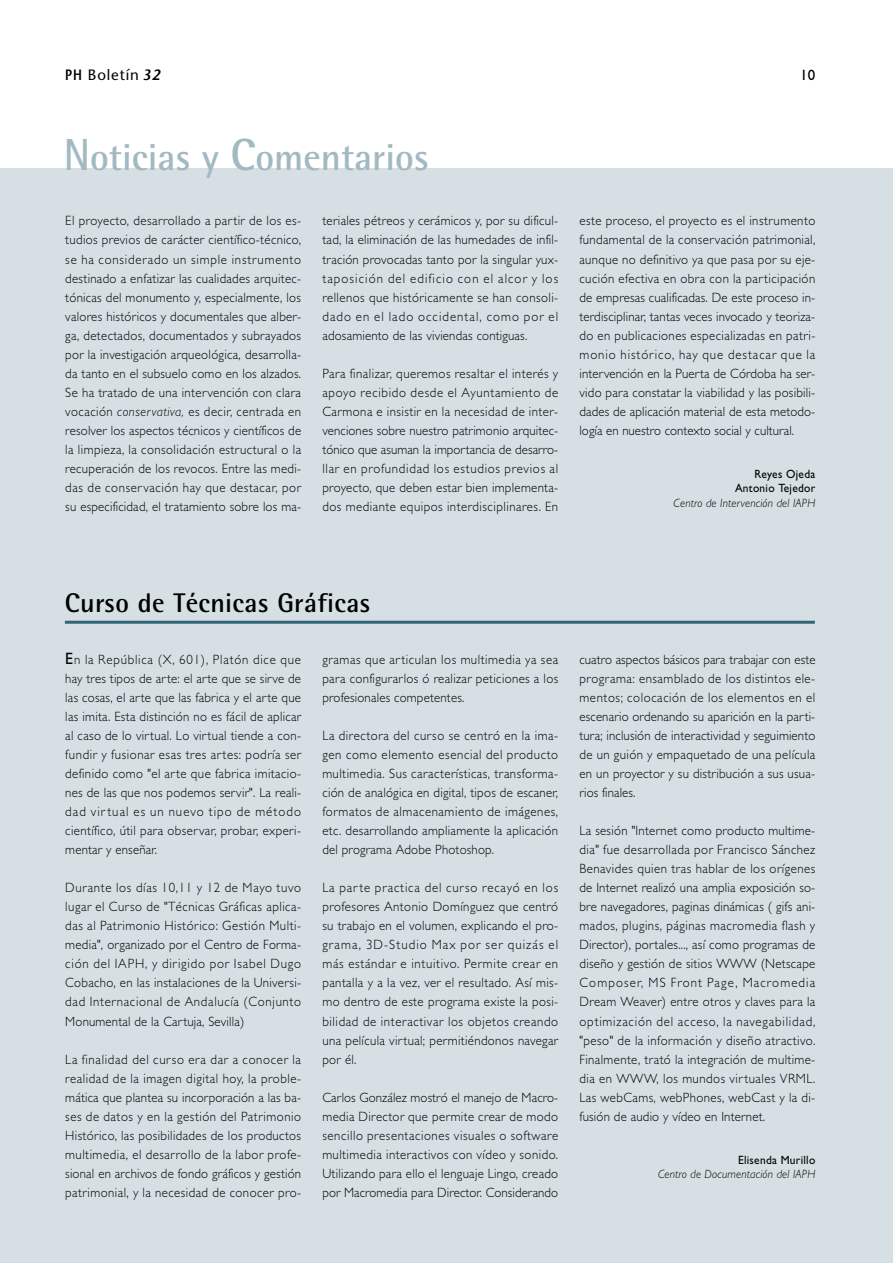
<style>
.page{position:relative;width:893px;height:1263px;background:#fff}
.page>*{position:absolute;margin:0;border:0;box-sizing:border-box;transform-origin:0 0}
.t1{font:700 37.5px "Rotis Semi Sans";color:#a3b9c2}
.t2{font:700 27px "Rotis Semi Sans";letter-spacing:.01em;color:#000}
.t3{font:15px "Stone Sans";letter-spacing:.055em;color:#000}
.t4{font:15px "Gill Sans";color:#000}
.t5{font:300 13.5px/19px "Gill Sans";letter-spacing:.02em;color:#000;text-align:justify;scale:.95 1}
.t6{font:italic 300 12px "Gill Sans";letter-spacing:.015em;color:#000;scale:.95 1}
.t7{font:12px/14.4px "Gill Sans";letter-spacing:.025em;color:#000;text-align:right;scale:.95 1}
.s1{font-weight:600}
.s2{font-weight:600;font-style:italic}
.s3{font-size:45px}
.s4{font-style:italic}
.s5{font-weight:400;font-size:16.5px}
</style>
<div class="page">
<div style="left:0;top:168px;width:892px;height:1095px;background:#d6e0e4"></div>
<hr style="left:65px;top:621px;width:749px;height:3px;background:#326378">
<p class="t3" style="left:65px;top:69px;width:97px"><span class="s1">PH</span> Boletín <span class="s2">32</span></p>
<p class="t4" style="left:800px;top:69px;width:16px">10</p>
<h1 class="t1" style="left:64px;top:143px;width:367px"><span class="s3">N</span>oticias y <span class="s3">C</span>omentarios</h1>
<p class="t5" style="left:65px;top:213px;width:250px">El proyecto, desarrollado a partir de los es&shy;tudios previos de carácter científico-técnico, se ha considerado un simple instrumento destinado a enfatizar las cualidades arquitec&shy;tónicas del monumento y, especialmente, los valores históricos y documentales que alber&shy;ga, detectados, documentados y subrayados por la investigación arqueológica, desarrolla&shy;da tanto en el subsuelo como en los alzados.<br>Se ha tratado de una intervención con clara vocación <span class="s4">conservativa,</span> es decir, centrada en resolver los aspectos técnicos y científicos de la limpieza, la consolidación estructural o la recuperación de los revocos. Entre las medi&shy;das de conservación hay que destacar, por su especificidad, el tratamiento sobre los ma-</p>
<p class="t5" style="left:322px;top:213px;width:250px">teriales pétreos y cerámicos y, por su dificul&shy;tad, la eliminación de las humedades de infil&shy;tración provocadas tanto por la singular yux&shy;taposición del edificio con el alcor y los rellenos que históricamente se han consoli&shy;dado en el lado occidental, como por el adosamiento de las viviendas contiguas.</p>
<p class="t5" style="left:322px;top:365px;width:250px">Para finalizar, queremos resaltar el interés y apoyo recibido desde el Ayuntamiento de Carmona e insistir en la necesidad de inter&shy;venciones sobre nuestro patrimonio arquitec&shy;tónico que asuman la importancia de desarro&shy;llar en profundidad los estudios previos al proyecto, que deben estar bien implementa&shy;dos mediante equipos interdisciplinares. En</p>
<p class="t5" style="left:579px;top:213px;width:250px">este proceso, el proyecto es el instrumento fundamental de la conservación patrimonial, aunque no definitivo ya que pasa por su eje&shy;cución efectiva en obra con la participación de empresas cualificadas. De este proceso in&shy;terdisciplinar, tantas veces invocado y teoriza&shy;do en publicaciones especializadas en patri&shy;monio histórico, hay que destacar que la intervención en la Puerta de Córdoba ha ser&shy;vido para constatar la viabilidad y las posibili&shy;dades de aplicación material de esta metodo&shy;logía en nuestro contexto social y cultural.</p>
<p class="t7" style="left:735px;top:468px;width:86px">Reyes Ojeda<br>Antonio Tejedor</p>
<p class="t6" style="left:673px;top:498px;width:151px">Centro de Intervención del IAPH</p>
<h2 class="t2" style="left:65px;top:593px;width:307px">Curso de Técnicas Gráficas</h2>
<p class="t5" style="left:65px;top:651px;width:250px"><span class="s5">E</span>n la República (X, 601), Platón dice que hay tres tipos de arte: el arte que se sirve de las cosas, el arte que las fabrica y el arte que las imita. Esta distinción no es fácil de aplicar al caso de lo virtual. Lo virtual tiende a con&shy;fundir y fusionar esas tres artes: podría ser definido como "el arte que fabrica imitacio&shy;nes de las que nos podemos servir". La reali&shy;dad virtual es un nuevo tipo de método científico, útil para observar, probar, experi&shy;mentar y enseñar.</p>
<p class="t5" style="left:65px;top:880px;width:250px">Durante los días 10,11 y 12 de Mayo tuvo lugar el Curso de "Técnicas Gráficas aplica&shy;das al Patrimonio Histórico: Gestión Multi&shy;media", organizado por el Centro de Forma&shy;ción del IAPH, y dirigido por Isabel Dugo Cobacho, en las instalaciones de la Universi&shy;dad Internacional de Andalucía (Conjunto Monumental de la Cartuja, Sevilla)</p>
<p class="t5" style="left:65px;top:1051px;width:250px">La finalidad del curso era dar a conocer la realidad de la imagen digital hoy, la proble&shy;mática que plantea su incorporación a las ba&shy;ses de datos y en la gestión del Patrimonio Histórico, las posibilidades de los productos multimedia, el desarrollo de la labor profe&shy;sional en archivos de fondo gráficos y gestión patrimonial, y la necesidad de conocer pro-</p>
<p class="t5" style="left:322px;top:651px;width:250px">gramas que articulan los multimedia ya sea para configurarlos ó realizar peticiones a los profesionales competentes.</p>
<p class="t5" style="left:322px;top:727px;width:250px">La directora del curso se centró en la ima&shy;gen como elemento esencial del producto multimedia. Sus características, transforma&shy;ción de analógica en digital, tipos de escaner, formatos de almacenamiento de imágenes, etc. desarrollando ampliamente la aplicación del programa Adobe Photoshop.</p>
<p class="t5" style="left:322px;top:880px;width:250px">La parte practica del curso recayó en los profesores Antonio Domínguez que centró su trabajo en el volumen, explicando el pro&shy;grama, 3D-Studio Max por ser quizás el más estándar e intuitivo. Permite crear en pantalla y a la vez, ver el resultado. Así mis&shy;mo dentro de este programa existe la posi&shy;bilidad de interactivar los objetos creando una película virtual; permitiéndonos navegar por él.</p>
<p class="t5" style="left:322px;top:1089px;width:250px">Carlos González mostró el manejo de Macro&shy;media Director que permite crear de modo sencillo presentaciones visuales o software multimedia interactivos con vídeo y sonido.<br>Utilizando para ello el lenguaje Lingo, creado por Macromedia para Director. Considerando</p>
<p class="t5" style="left:579px;top:651px;width:250px">cuatro aspectos básicos para trabajar con este programa: ensamblado de los distintos ele&shy;mentos; colocación de los elementos en el escenario ordenando su aparición en la parti&shy;tura; inclusión de interactividad y seguimiento de un guión y empaquetado de una película en un proyector y su distribución a sus usua&shy;rios finales.</p>
<p class="t5" style="left:579px;top:822px;width:250px">La sesión "Internet como producto multime&shy;dia" fue desarrollada por Francisco Sánchez Benavides quien tras hablar de los orígenes de Internet realizó una amplia exposición so&shy;bre navegadores, paginas dinámicas ( gifs ani&shy;mados, plugins, páginas macromedia flash y Director), portales..., así como programas de diseño y gestión de sitios WWW (Netscape Composer, MS Front Page, Macromedia Dream Weaver) entre otros y claves para la optimización del acceso, la navegabilidad, "peso" de la información y diseño atractivo.<br>Finalmente, trató la integración de multime&shy;dia en WWW, los mundos virtuales VRML.<br>Las webCams, webPhones, webCast y la di&shy;fusión de audio y vídeo en Internet.</p>
<p class="t7" style="left:738px;top:1153px;width:83px">Elisenda Murillo</p>
<p class="t6" style="left:658px;top:1170px;width:167px">Centro de Documentación del IAPH</p>
</div>
